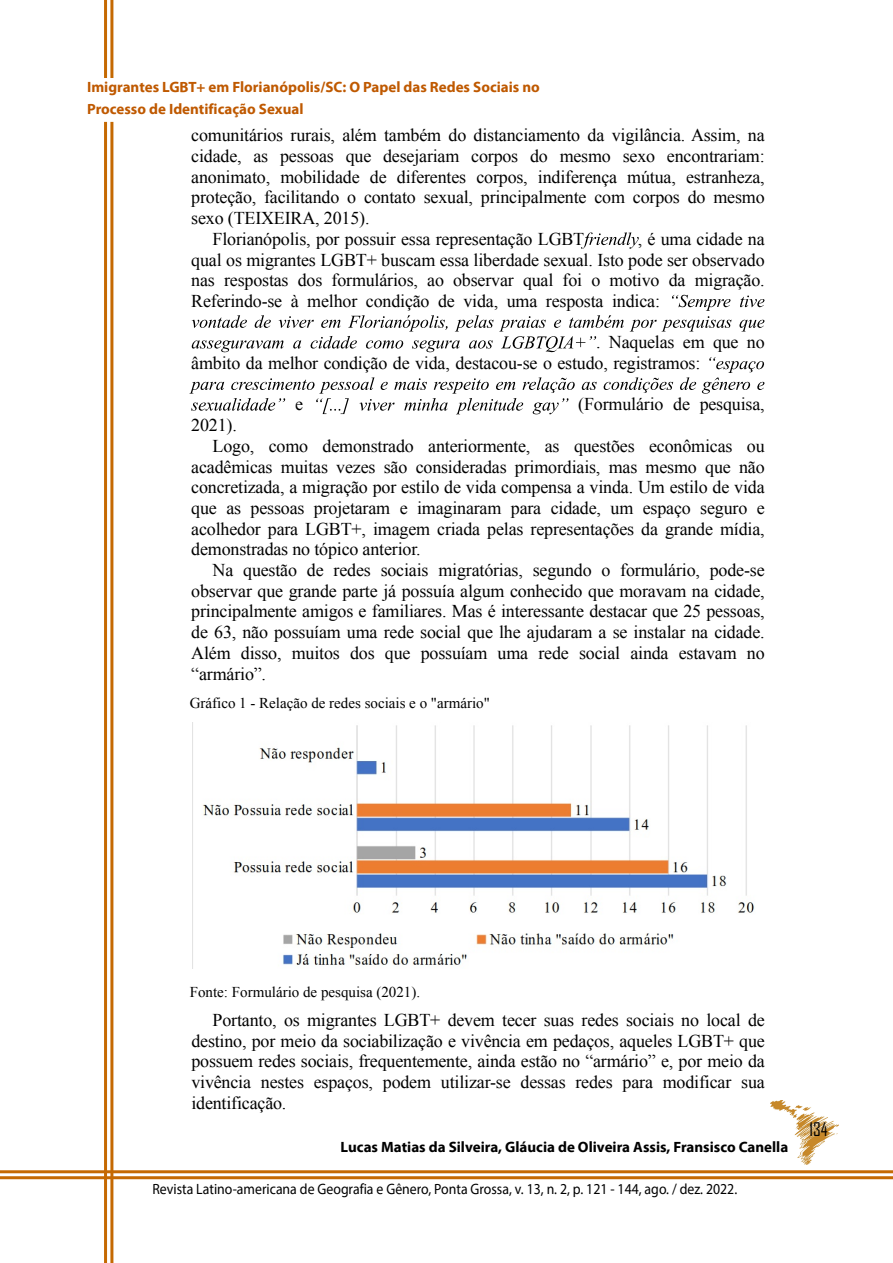
<style>
.page{position:relative;width:893px;height:1263px;background:#fff}
.page>*{position:absolute;margin:0;border:0;box-sizing:border-box;transform-origin:0 0}
.t1{font:18px/20.7px "Times New Roman";letter-spacing:-.01em;color:#000;text-align:justify}
.t2{font:18px "Agency FB";color:#000}
.t3{font:15px "Myriad Pro";color:#000;scale:.92 1}
.t4{font:700 15px/22.5px "Myriad Pro";color:#bf5900}
.t5{font:15px "Times New Roman";color:#000}
.t6{font:700 15px "Myriad Pro";color:#000}
</style>
<div class="page">
<hr style="left:110px;top:0;width:3px;height:1263px;background:#c56902">
<hr style="left:104px;top:0;width:3px;height:1263px;background:#c56902">
<hr style="left:0;top:1176px;width:893px;height:3px;background:#c56902">
<hr style="left:0;top:1170px;width:893px;height:3px;background:#c56902">
<div style="left:86px;top:80px;width:518px;height:40px;background:#fff"></div>
<img style="left:770px;top:1100px;width:69px;height:64px">
<svg style="left:581px;top:232px;width:58px;height:17px"></svg>
<svg style="left:740px;top:295px;width:24px;height:12px"></svg>
<svg style="left:631px;top:295px;width:100px;height:36px"></svg>
<svg style="left:739px;top:320px;width:25px;height:11px"></svg>
<svg style="left:192px;top:315px;width:432px;height:37px"></svg>
<svg style="left:582px;top:382px;width:15px;height:8px"></svg>
<svg style="left:604px;top:377px;width:69px;height:16px"></svg>
<svg style="left:680px;top:377px;width:16px;height:13px"></svg>
<svg style="left:702px;top:357px;width:62px;height:37px"></svg>
<svg style="left:189px;top:377px;width:386px;height:37px"></svg>
<img style="left:192px;top:723px;width:563px;height:245px">
<p class="t4" style="left:87px;top:77px;width:454px">Imigrantes LGBT+ em Florianópolis/SC: O Papel das Redes Sociais no<br>Processo de Identificação Sexual</p>
<p class="t1" style="left:191px;top:125px;width:575px">comunitários rurais, além também do distanciamento da vigilância. Assim, na</p>
<p class="t1" style="left:191px;top:146px;width:575px">cidade, as pessoas que desejariam corpos do mesmo sexo encontrariam:</p>
<p class="t1" style="left:191px;top:166px;width:575px">anonimato, mobilidade de diferentes corpos, indiferença mútua, estranheza,</p>
<p class="t1" style="left:191px;top:187px;width:575px">proteção, facilitando o contato sexual, principalmente com corpos do mesmo</p>
<p class="t1" style="left:191px;top:208px;width:180px">sexo (TEIXEIRA, 2015).</p>
<p class="t1" style="left:213px;top:228px;width:373px">Florianópolis, por possuir essa representação LGBT</p>
<p class="t1" style="left:191px;top:228px;width:575px;text-indent:446px">, é uma cidade na qual os migrantes LGBT+ buscam essa liberdade sexual. Isto pode ser observado nas respostas dos formulários, ao observar qual foi o motivo da migração.<br>Referindo-se à melhor condição de vida, uma resposta indica:</p>
<p class="t1" style="left:191px;top:332px;width:575px;text-indent:405px">. Naquelas em que no âmbito da melhor condição de vida, destacou-se o estudo, registramos:</p>
<p class="t1" style="left:295px;top:394px;width:9px">e</p>
<p class="t1" style="left:578px;top:394px;width:188px">(Formulário de pesquisa,</p>
<p class="t1" style="left:191px;top:415px;width:47px">2021).</p>
<p class="t1" style="left:213px;top:435px;width:554px">Logo, como demonstrado anteriormente, as questões econômicas ou</p>
<p class="t1" style="left:191px;top:456px;width:575px">acadêmicas muitas vezes são consideradas primordiais, mas mesmo que não</p>
<p class="t1" style="left:191px;top:477px;width:575px">concretizada, a migração por estilo de vida compensa a vinda. Um estilo de vida</p>
<p class="t1" style="left:191px;top:497px;width:575px">que as pessoas projetaram e imaginaram para cidade, um espaço seguro e</p>
<p class="t1" style="left:191px;top:518px;width:575px">acolhedor para LGBT+, imagem criada pelas representações da grande mídia,</p>
<p class="t1" style="left:191px;top:539px;width:231px">demonstradas no tópico anterior.</p>
<p class="t1" style="left:213px;top:560px;width:554px">Na questão de redes sociais migratórias, segundo o formulário, pode-se</p>
<p class="t1" style="left:191px;top:580px;width:575px">observar que grande parte já possuía algum conhecido que moravam na cidade,</p>
<p class="t1" style="left:191px;top:601px;width:575px">principalmente amigos e familiares. Mas é interessante destacar que 25 pessoas,</p>
<p class="t1" style="left:191px;top:622px;width:575px">de 63, não possuíam uma rede social que lhe ajudaram a se instalar na cidade.</p>
<p class="t1" style="left:191px;top:642px;width:575px">Além disso, muitos dos que possuíam uma rede social ainda estavam no</p>
<p class="t1" style="left:191px;top:663px;width:76px">“armário”.</p>
<p class="t5" style="left:190px;top:694px;width:302px">Gráfico 1 - Relação de redes sociais e o "armário"</p>
<p class="t5" style="left:190px;top:983px;width:232px">Fonte: Formulário de pesquisa (2021).</p>
<p class="t1" style="left:191px;top:1009px;width:575px;text-indent:21px">Portanto, os migrantes LGBT+ devem tecer suas redes sociais no local de destino, por meio da sociabilização e vivência em pedaços, aqueles LGBT+ que possuem redes sociais, frequentemente, ainda estão no “armário” e, por meio da vivência nestes espaços, podem utilizar-se dessas redes para modificar sua identificação.</p>
<p class="t6" style="left:341px;top:1140px;width:449px">Lucas Matias da Silveira, Gláucia de Oliveira Assis, Fransisco Canella</p>
<p class="t3" style="left:152px;top:1183px;width:637px">Revista Latino-americana de Geografia e Gênero, Ponta Grossa, v. 13, n. 2, p. 121 - 144, ago. / dez. 2022.</p>
<p class="t2" style="left:809px;top:1118px;width:20px">134</p>
</div>
